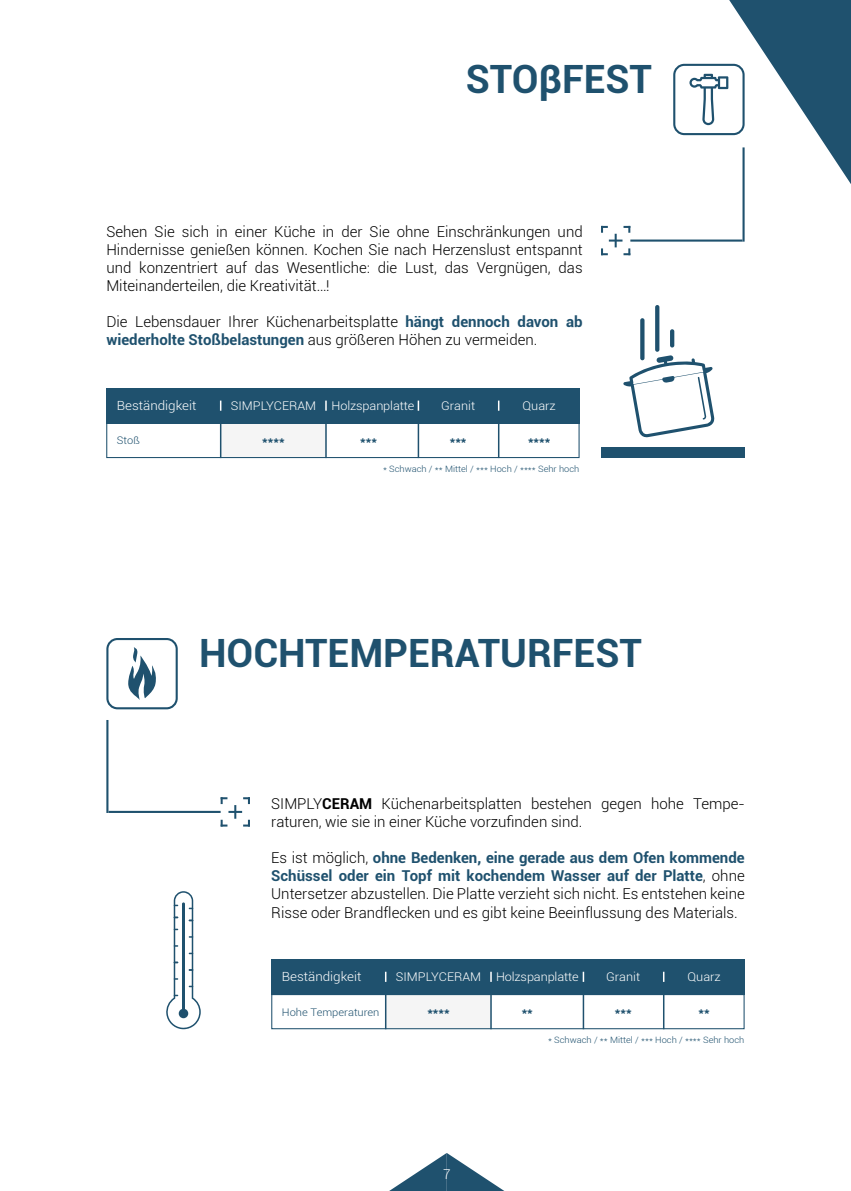
<style>
.page{position:relative;width:851px;height:1191px;background:#fff}
.page>*{position:absolute;margin:0;border:0;box-sizing:border-box;transform-origin:0 0}
.t1{font:700 39px "Roboto";color:#1f516e}
.t2{font:300 15px/18px "Roboto";color:#000;text-align:justify}
.t3{font:300 13.5px "Roboto";color:#fff}
.t4{font:300 12.6px "Roboto";color:#fff;scale:1.06 1}
.t5{font:700 12.6px "Roboto";color:#1f516e;scale:1.06 1}
.t6{font:300 12px "Roboto";color:#fff;scale:1.06 1}
.t7{font:300 10.5px "Roboto";color:#1f516e;scale:1.06 1}
.t8{font:300 8.7px "Roboto";color:#1f516e;scale:1.06 1}
.s1{font-weight:700;color:#1f516e}
.s2{font-weight:700}
</style>
<div class="page">
<div style="left:673px;top:64px;width:71px;height:71px;border:2px solid #1f516e;border-radius:10px"></div>
<svg style="left:389px;top:1153px;width:115px;height:38px"></svg>
<div style="left:106px;top:638px;width:72px;height:71px;border:2px solid #1f516e;border-radius:10px"></div>
<svg style="left:128px;top:647px;width:28px;height:53px"></svg>
<svg style="left:623px;top:355px;width:91px;height:83px"></svg>
<div style="left:601px;top:447px;width:143px;height:10px;background:#1f516e"></div>
<div style="left:655px;top:305px;width:4px;height:47px;border:2px solid #1f516e"></div>
<div style="left:670px;top:329px;width:4px;height:18px;border:2px solid #1f516e"></div>
<div style="left:640px;top:318px;width:4px;height:42px;border:2px solid #1f516e"></div>
<svg style="left:166px;top:891px;width:35px;height:138px"></svg>
<div style="left:179px;top:1008px;width:9px;height:10px;background:#1f516e;border-radius:50%"></div>
<svg style="left:689px;top:0;width:161px;height:184px"></svg>
<svg style="left:614px;top:234px;width:2px;height:13px"></svg>
<svg style="left:601px;top:226px;width:6px;height:7px"></svg>
<svg style="left:623px;top:248px;width:7px;height:7px"></svg>
<svg style="left:623px;top:226px;width:7px;height:7px"></svg>
<svg style="left:601px;top:248px;width:6px;height:7px"></svg>
<hr style="left:608px;top:239px;width:14px;height:3px;background:#1f516e">
<hr style="left:742px;top:147px;width:2px;height:95px;background:#1f516e">
<hr style="left:630px;top:239px;width:112px;height:3px;background:#1f516e">
<svg style="left:220px;top:797px;width:30px;height:29px"></svg>
<hr style="left:106px;top:720px;width:2px;height:93px;background:#1f516e">
<hr style="left:108px;top:811px;width:112px;height:2px;background:#1f516e">
<div style="left:385px;top:994px;width:106px;height:35px;background:#f5f5f5"></div>
<div style="left:271px;top:994px;width:473px;height:35px;border:1px solid #1f516e"></div>
<div style="left:271px;top:959px;width:473px;height:35px;background:#1f516e"></div>
<hr style="left:385px;top:994px;width:1px;height:35px;background:#1f516e">
<hr style="left:490px;top:994px;width:1px;height:35px;background:#1f516e">
<hr style="left:582px;top:994px;width:2px;height:35px;background:#1f516e">
<svg style="left:582px;top:971px;width:2px;height:11px"></svg>
<hr style="left:663px;top:994px;width:1px;height:35px;background:#1f516e">
<div style="left:221px;top:423px;width:105px;height:35px;background:#f5f5f5"></div>
<div style="left:106px;top:423px;width:473px;height:35px;border:1px solid #1f516e"></div>
<div style="left:106px;top:388px;width:473px;height:35px;background:#1f516e"></div>
<hr style="left:220px;top:423px;width:1px;height:35px;background:#1f516e">
<hr style="left:325px;top:423px;width:2px;height:35px;background:#1f516e">
<svg style="left:325px;top:400px;width:2px;height:11px"></svg>
<hr style="left:417px;top:423px;width:2px;height:35px;background:#1f516e">
<svg style="left:417px;top:400px;width:2px;height:11px"></svg>
<hr style="left:498px;top:423px;width:1px;height:35px;background:#1f516e">
<h1 class="t1" style="left:465px;top:52px;width:188px">STOβFEST</h1>
<p class="t2" style="left:106px;top:222px;width:478px">Sehen Sie sich in einer Küche in der Sie ohne Einschränkungen und Hindernisse genießen können. Kochen Sie nach Herzenslust entspannt und konzentriert auf das Wesentliche: die Lust, das Vergnügen, das Miteinanderteilen, die Kreativität…!</p>
<p class="t2" style="left:106px;top:312px;width:477px">Die Lebensdauer Ihrer Küchenarbeitsplatte <span class="s1">hängt dennoch davon ab wiederholte Stoßbelastungen</span> aus größeren Höhen zu vermeiden.</p>
<p class="t4" style="left:117px;top:397px;width:77px">Beständigkeit</p>
<p class="t6" style="left:231px;top:397px;width:82px">SIMPLYCERAM</p>
<p class="t6" style="left:331px;top:397px;width:79px">Holzspanplatte</p>
<p class="t6" style="left:441px;top:397px;width:34px">Granit</p>
<p class="t6" style="left:522px;top:397px;width:33px">Quarz</p>
<p class="t7" style="left:117px;top:433px;width:23px">Stoß</p>
<p class="t5" style="left:262px;top:431px;width:23px">****</p>
<p class="t5" style="left:360px;top:431px;width:17px">***</p>
<p class="t5" style="left:449px;top:431px;width:17px">***</p>
<p class="t5" style="left:528px;top:431px;width:23px">****</p>
<p class="t8" style="left:383px;top:462px;width:187px">* Schwach / ** Mittel / *** Hoch / **** Sehr hoch</p>
<h1 class="t1" style="left:199px;top:626px;width:444px">HOCHTEMPERATURFEST</h1>
<p class="t2" style="left:271px;top:794px;width:475px">SIMPLY<span class="s2">CERAM</span> Küchenarbeitsplatten bestehen gegen hohe Tempe&shy;raturen, wie sie in einer Küche vorzufinden sind.</p>
<p class="t2" style="left:271px;top:848px;width:475px">Es ist möglich, <span class="s1">ohne Bedenken, eine gerade aus dem Ofen kommende Schüssel oder ein Topf mit kochendem Wasser auf der Platte</span>, ohne Untersetzer abzustellen. Die Platte verzieht sich nicht. Es entstehen keine Risse oder Brandflecken und es gibt keine Beeinflussung des Materials.</p>
<p class="t4" style="left:282px;top:968px;width:77px">Beständigkeit</p>
<p class="t6" style="left:396px;top:968px;width:174px">SIMPLYCERAM Holzspanplatte</p>
<p class="t6" style="left:606px;top:968px;width:34px">Granit</p>
<p class="t6" style="left:687px;top:968px;width:33px">Quarz</p>
<p class="t7" style="left:282px;top:1004px;width:93px">Hohe Temperaturen</p>
<p class="t5" style="left:427px;top:1002px;width:23px">****</p>
<p class="t5" style="left:521px;top:1002px;width:12px">**</p>
<p class="t5" style="left:614px;top:1002px;width:17px">***</p>
<p class="t5" style="left:698px;top:1002px;width:12px">**</p>
<p class="t3" style="left:443px;top:1165px;width:9px">7</p>
<p class="t8" style="left:548px;top:1033px;width:187px">* Schwach / ** Mittel / *** Hoch / **** Sehr hoch</p>
</div>
